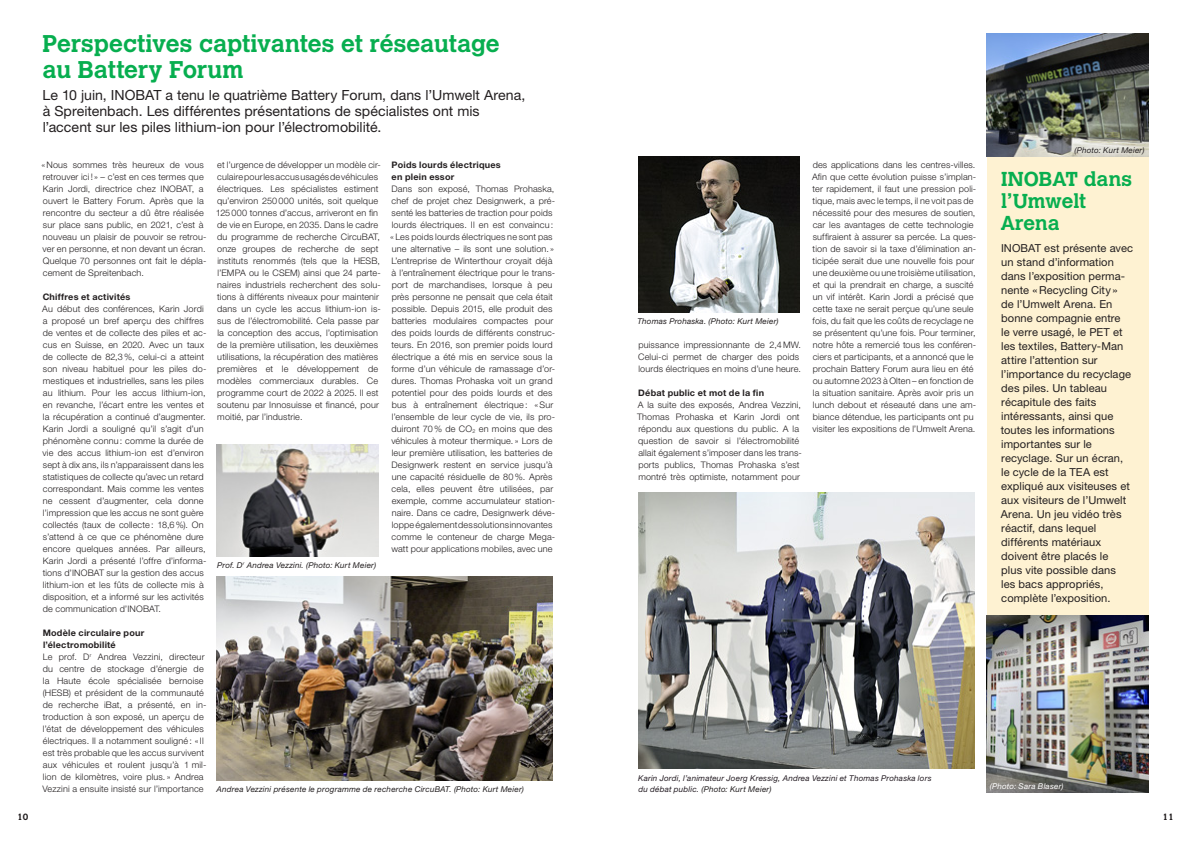
<style>
.page{position:relative;width:1191px;height:842px;background:#fff}
.page>*{position:absolute;margin:0;border:0;box-sizing:border-box;transform-origin:0 0}
.t1{font:700 24px/26px "Calvert MT Std";letter-spacing:-.005em;color:#07ae4f}
.t2{font:700 20px/22px "Calvert MT Std";letter-spacing:-.005em;color:#07ae4f}
.t3{font:14px/16px "Helvetica Neue LT Std";color:#231f20}
.t4{font:11px/14px "Helvetica Neue LT Std";letter-spacing:.005em;color:#231f20}
.t5{font:300 9px/12px "Helvetica Neue LT Std";letter-spacing:.015em;color:#231f20}
.t6{font:700 9px "Helvetica Neue LT Std";letter-spacing:.025em;color:#231f20}
.t7{font:700 9px "Calvert MT Std";color:#231f20}
.t8{font:italic 8px "Helvetica Neue LT Std";letter-spacing:.025em;color:#231f20}
.t9{font:italic 8px/11px "Helvetica Neue LT Std";letter-spacing:.025em;color:#231b22}
.t10{font:italic 8px "Helvetica Neue LT Std";letter-spacing:.025em;color:#fff}
.s1{color:#231f20}
</style>
<div class="page">
<div style="left:986px;top:156px;width:162px;height:460px;background:#fef2d2"></div>
<img style="left:986px;top:33px;width:162px;height:123px">
<img style="left:217px;top:444px;width:161px;height:112px">
<img style="left:217px;top:576px;width:336px;height:204px">
<img style="left:638px;top:492px;width:336px;height:276px">
<img style="left:986px;top:616px;width:162px;height:176px">
<img style="left:638px;top:156px;width:161px;height:156px">
<p class="t1" style="left:43px;top:30px;width:459px">Perspectives captivantes et réseautage au Battery Forum</p>
<p class="t3" style="left:43px;top:87px;width:484px">Le 10 juin, INOBAT a tenu le quatrième Battery Forum, dans l’Umwelt Arena, à Spreitenbach. Les différentes présentations de spécialistes ont mis l’accent sur les piles lithium-ion pour l’électromobilité.</p>
<p class="t8" style="left:1074px;top:145px;width:71px">(Photo: Kurt Meier)</p>
<p class="t5" style="left:41px;top:159px;width:166px">«Nous sommes très heureux de vous retrouver ici ! » – c’est en ces termes que Karin Jordi, directrice chez INOBAT, a ouvert le Battery Forum. Après que la rencontre du secteur a dû être réalisée sur place sans public, en 2021, c’est à nouveau un plaisir de pouvoir se retrou&shy;ver en personne, et non devant un écran.<br>Quelque 70 personnes ont fait le dépla&shy;cement de Spreitenbach.</p>
<p class="t6" style="left:43px;top:291px;width:89px">Chiffres et activités</p>
<p class="t5" style="left:42px;top:303px;width:166px">Au début des conférences, Karin Jordi a proposé un bref aperçu des chiffres de ventes et de collecte des piles et ac&shy;cus en Suisse, en 2020. Avec un taux de collecte de 82,3%, celui-ci a atteint son niveau habituel pour les piles do&shy;mestiques et industrielles, sans les piles au lithium. Pour les accus lithium-ion, en revanche, l’écart entre les ventes et la récupération a continué d’augmenter.<br>Karin Jordi a souligné qu’il s’agit d’un phénomène connu : comme la durée de vie des accus lithium-ion est d’environ sept à dix ans, ils n’apparaissent dans les statistiques de collecte qu’avec un retard correspondant. Mais comme les ventes ne cessent d’augmenter, cela donne l’impression que les accus ne sont guère collectés (taux de collecte : 18,6%). On s’attend à ce que ce phénomène dure encore quelques années. Par ailleurs, Karin Jordi a présenté l’offre d’informa&shy;tions d’INOBAT sur la gestion des accus lithium-ion et les fûts de collecte mis à disposition, et a informé sur les activités de communication d’INOBAT.</p>
<p class="t6" style="left:43px;top:627px;width:103px">Modèle circulaire pour</p>
<p class="t6" style="left:43px;top:639px;width:74px">l’électromobilité</p>
<p class="t5" style="left:42px;top:651px;width:165px">Le prof. D<sup>r</sup> Andrea Vezzini, directeur du centre de stockage d’énergie de la Haute école spécialisée bernoise (HESB) et président de la communauté de recherche iBat, a présenté, en in&shy;troduction à son exposé, un aperçu de l’état de développement des véhicules électriques. Il a notamment souligné : « Il est très probable que les accus survivent aux véhicules et roulent jusqu’à 1 mil&shy;lion de kilomètres, voire plus. » Andrea Vezzini a ensuite insisté sur l’importance</p>
<p class="t5" style="left:216px;top:159px;width:166px">et l’urgence de développer un modèle cir&shy;culaire pour les accus usagés de véhicules électriques. Les spécialistes estiment qu’environ 250000 unités, soit quelque 125000 tonnes d’accus, arriveront en fin de vie en Europe, en 2035. Dans le cadre du programme de recherche CircuBAT, onze groupes de recherche de sept instituts renommés (tels que la HESB, l’EMPA ou le CSEM) ainsi que 24 parte&shy;naires industriels recherchent des solu&shy;tions à différents niveaux pour maintenir dans un cycle les accus lithium-ion is&shy;sus de l’électromobilité. Cela passe par la conception des accus, l’optimisation de la première utilisation, les deuxièmes utilisations, la récupération des matières premières et le développement de modèles commerciaux durables. Ce programme court de 2022 à 2025. Il est soutenu par Innosuisse et financé, pour moitié, par l’industrie.</p>
<p class="t6" style="left:391px;top:159px;width:111px">Poids lourds électriques</p>
<p class="t6" style="left:392px;top:171px;width:64px">en plein essor</p>
<p class="t5" style="left:390px;top:183px;width:166px">Dans son exposé, Thomas Prohaska, chef de projet chez Designwerk, a pré&shy;senté les batteries de traction pour poids lourds électriques. Il en est convaincu : « Les poids lourds électriques ne sont pas une alternative – ils sont une solution. » L’entreprise de Winterthour croyait déjà à l’entraînement électrique pour le trans&shy;port de marchandises, lorsque à peu près personne ne pensait que cela était possible. Depuis 2015, elle produit des batteries modulaires compactes pour des poids lourds de différents construc&shy;teurs. En 2016, son premier poids lourd électrique a été mis en service sous la forme d’un véhicule de ramassage d’or&shy;dures. Thomas Prohaska voit un grand potentiel pour des poids lourds et des bus à entraînement électrique : «Sur l’ensemble de leur cycle de vie, ils pro&shy;duiront 70% de CO<sub>2</sub> en moins que des véhicules à moteur thermique. » Lors de leur première utilisation, les batteries de Designwerk restent en service jusqu’à une capacité résiduelle de 80%. Après cela, elles peuvent être utilisées, par exemple, comme accumulateur station&shy;naire. Dans ce cadre, Designwerk déve&shy;loppe également des solutions innovantes comme le conteneur de charge Mega&shy;watt pour applications mobiles, avec une</p>
<p class="t8" style="left:217px;top:560px;width:161px">Prof. D<sup>r</sup> Andrea Vezzini. (Photo: Kurt Meier)</p>
<p class="t8" style="left:637px;top:316px;width:143px">Thomas Prohaska. (Photo: Kurt Meier)</p>
<p class="t5" style="left:638px;top:339px;width:164px">puissance impressionnante de 2,4MW.<br>Celui-ci permet de charger des poids lourds électriques en moins d’une heure.</p>
<p class="t6" style="left:638px;top:387px;width:127px">Débat public et mot de la fin</p>
<p class="t5" style="left:637px;top:399px;width:166px">A la suite des exposés, Andrea Vezzini, Thomas Prohaska et Karin Jordi ont répondu aux questions du public. A la question de savoir si l’électromobilité allait également s’imposer dans les trans&shy;ports publics, Thomas Prohaska s’est montré très optimiste, notamment pour</p>
<p class="t5" style="left:812px;top:159px;width:166px">des applications dans les centres-villes.<br>Afin que cette évolution puisse s’implan&shy;ter rapidement, il faut une pression poli&shy;tique, mais avec le temps, il ne voit pas de nécessité pour des mesures de soutien, car les avantages de cette technologie suffiraient à assurer sa percée. La ques&shy;tion de savoir si la taxe d’élimination an&shy;ticipée serait due une nouvelle fois pour une deuxième ou une troisième utilisation, et qui la prendrait en charge, a suscité un vif intérêt. Karin Jordi a précisé que cette taxe ne serait perçue qu’une seule fois, du fait que les coûts de recyclage ne se présentent qu’une fois. Pour terminer, notre hôte a remercié tous les conféren&shy;ciers et participants, et a annoncé que le prochain Battery Forum aura lieu en été ou automne 2023 à Olten – en fonction de la situation sanitaire. Après avoir pris un lunch debout et réseauté dans une am&shy;biance détendue, les participants ont pu visiter les expositions de l’Umwelt Arena.</p>
<p class="t2" style="left:1000px;top:167px;width:133px">INOBAT dans l’Umwelt<br>Arena</p>
<p class="t4" style="left:1000px;top:240px;width:134px">INOBAT est présente avec un stand d’information dans l’exposition perma&shy;nente «Recycling City »<br>de l’Umwelt Arena. En bonne compagnie entre<br>le verre usagé, le PET et les textiles, Battery-Man attire l’attention sur l’importance du recyclage des piles. Un tableau récapitule des faits intéressants, ainsi que toutes les informations importantes sur le recyclage. Sur un écran, le cycle de la TEA est expliqué aux visiteuses et aux visiteurs de l’Umwelt<br>Arena. Un jeu vidéo très réactif, dans lequel différents matériaux doivent être placés le<br>plus vite possible dans<br>les bacs appropriés, complète l’exposition.</p>
<p class="t8" style="left:217px;top:784px;width:309px">Andrea Vezzini présente le programme de recherche CircuBAT. (Photo: Kurt Meier)</p>
<p class="t9" style="left:638px;top:773px;width:295px">Karin Jordi, l’animateur Joerg Kressig, Andrea Vezzini et Thomas Prohaska lors du débat public. <span class="s1">(Photo: Kurt Meier)</span></p>
<p class="t10" style="left:990px;top:781px;width:75px">(Photo: Sara Blaser)</p>
<p class="t7" style="left:17px;top:811px;width:13px">10</p>
<p class="t7" style="left:1162px;top:811px;width:13px">11</p>
</div>
